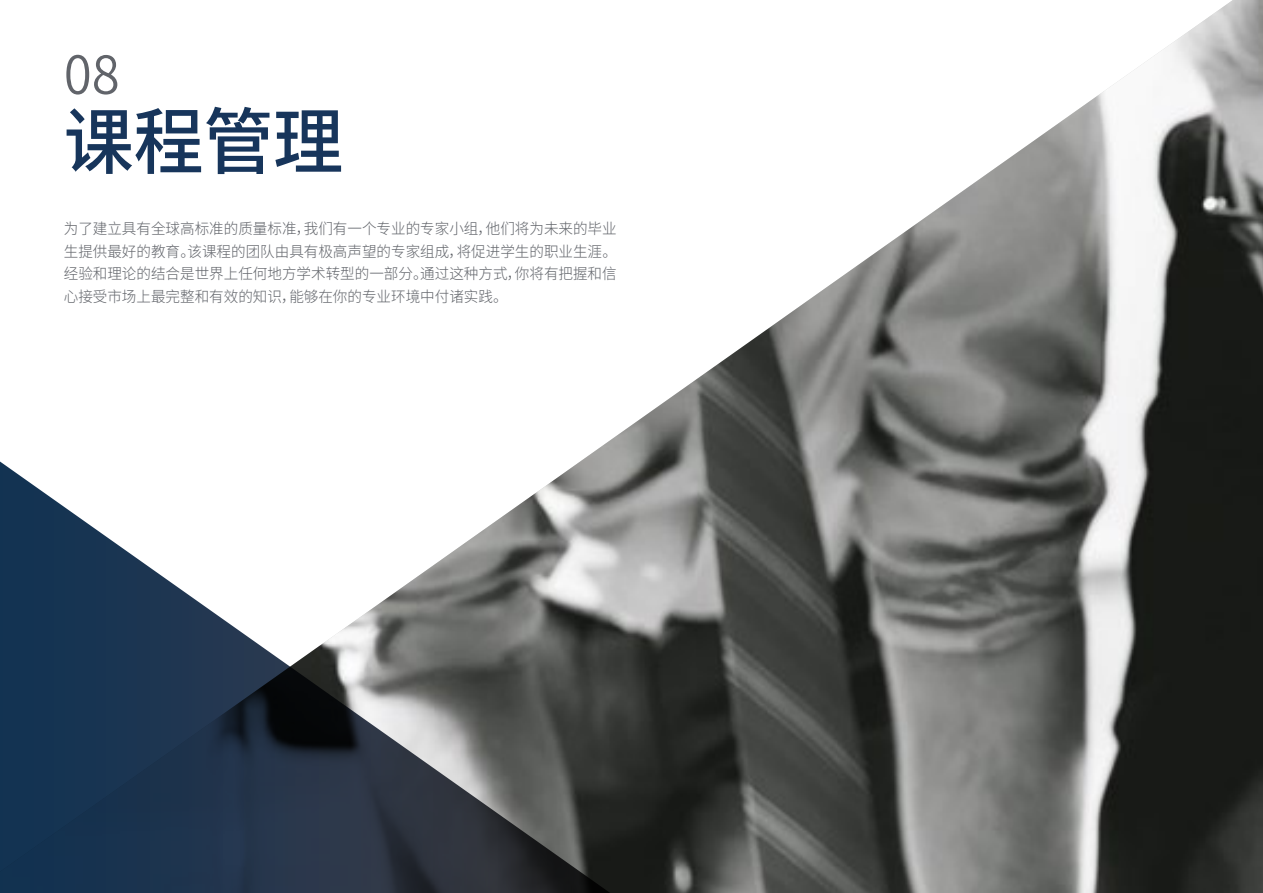
<style>
.page{position:relative;width:1263px;height:893px;background:#fff}
.page>*{position:absolute;margin:0;border:0;box-sizing:border-box;transform-origin:0 0}
.t1{font:500 72px "Source Han Sans CN";color:#17355b}
.t2{font:52.5px "Source Han Sans CN";color:#61646a}
.t3{font:300 15px/22.5px "Source Han Sans CN";color:#61646a;text-align:justify}
</style>
<div class="page">
<img style="left:602px;top:0;width:661px;height:893px">
<svg style="left:0;top:446px;width:640px;height:447px"></svg>
<h2 class="t2" style="left:64px;top:45px;width:57px">08</h2>
<h1 class="t1" style="left:64px;top:101px;width:281px">课程管理</h1>
<p class="t3" style="left:64px;top:218px;width:555px">为了建立具有全球高标准的质量标准，我们有一个专业的专家小组，他们将为未来的毕业生提供最好的教育。该课程的团队由具有极高声望的专家组成，将促进学生的职业生涯。经验和理论的结合是世界上任何地方学术转型的一部分。通过这种方式，你将有把握和信心接受市场上最完整和有效的知识，能够在你的专业环境中付诸实践。</p>
</div>
